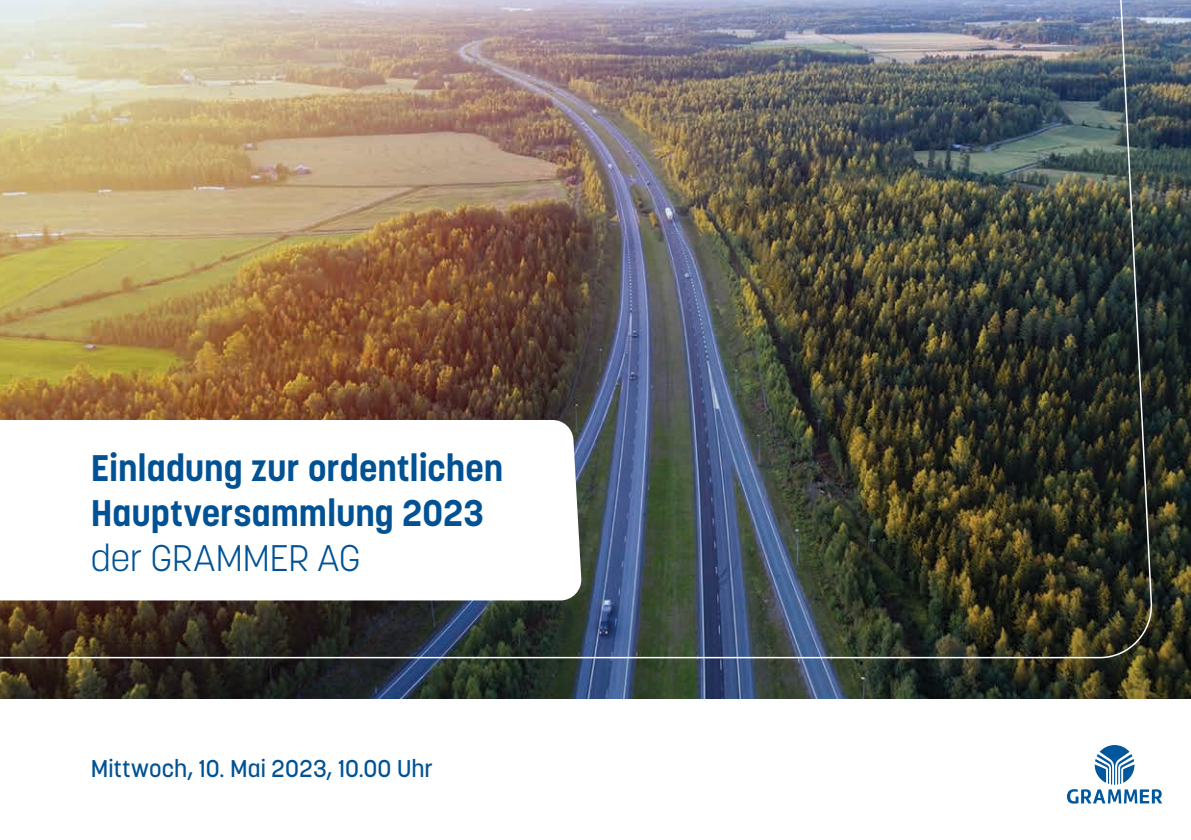
<style>
.page{position:relative;width:1191px;height:840px;background:#fff}
.page>*{position:absolute;margin:0;border:0;box-sizing:border-box;transform-origin:0 0}
.t1{font:700 36.6px/45px "Korolev";letter-spacing:.005em;color:#005294}
.t2{font:300 36.6px "Korolev";letter-spacing:-.005em;color:#005294}
.t3{font:500 24px "Korolev";letter-spacing:.005em;color:#005294}
</style>
<div class="page">
<img style="left:0;top:0;width:1191px;height:697px">
<svg style="left:1067px;top:745px;width:95px;height:58px"></svg>
<img style="left:0;top:0;width:1154px;height:658px">
<p class="t1" style="left:91px;top:445px;width:414px">Einladung zur ordentlichen<br>Hauptversammlung 2023</p>
<p class="t2" style="left:91px;top:535px;width:271px">der GRAMMER AG</p>
<p class="t3" style="left:91px;top:752px;width:344px">Mittwoch, 10. Mai 2023, 10.00 Uhr</p>
</div>
